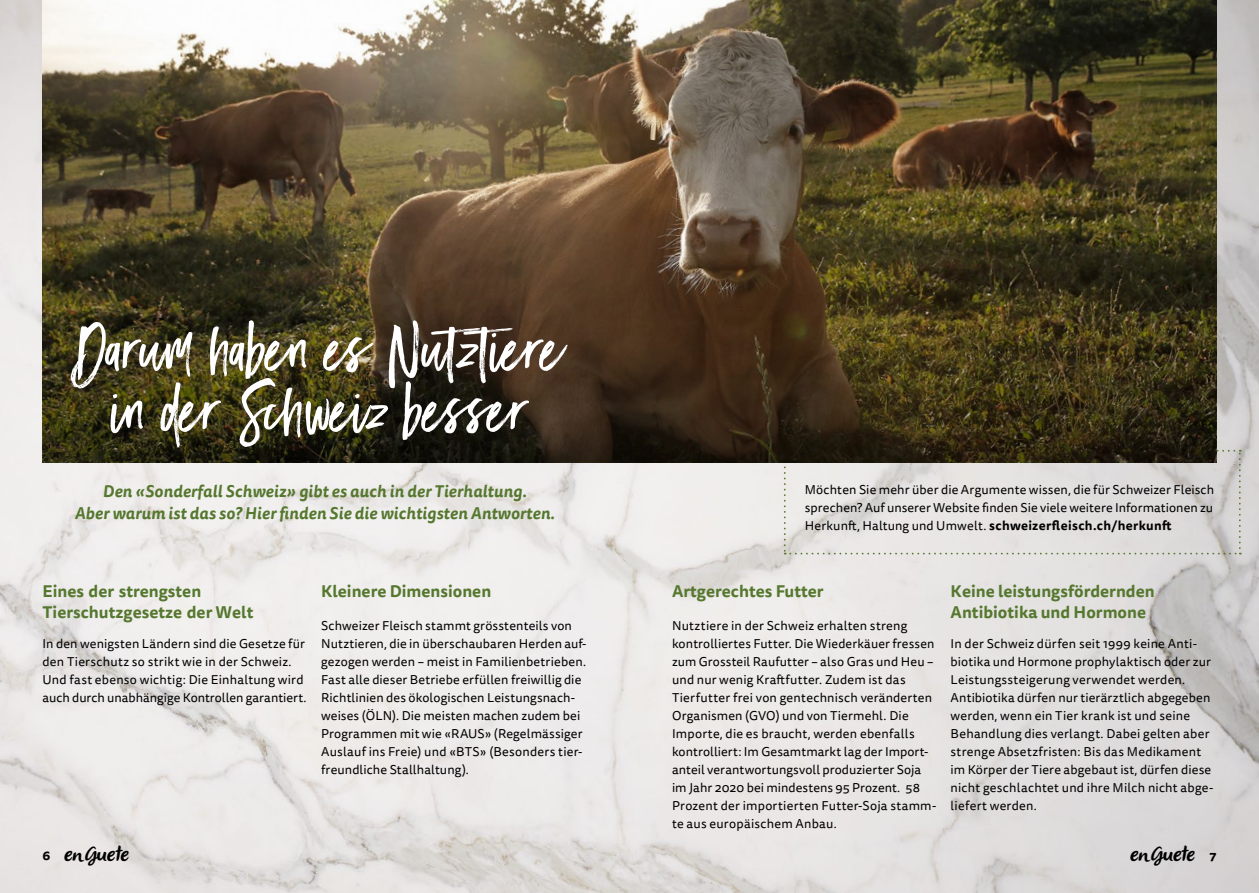
<style>
.page{position:relative;width:1259px;height:893px;background:#fff}
.page>*{position:absolute;margin:0;border:0;box-sizing:border-box;transform-origin:0 0}
.t1{font:61.05px/61.1px "Black Diamond";letter-spacing:.01em;color:#fff;text-align:center}
.t2{font:italic 21px "Olivier";color:#000}
.t3{font:700 16.5px/21px "Tisa Sans OT";color:#55772e}
.t4{font:italic 700 16.5px/21.8px "Tisa Sans OT";letter-spacing:.01em;color:#55772e;text-align:center}
.t5{font:12.75px/18px "Tisa Sans OT";letter-spacing:.015em;color:#000}
.t6{font:700 12.75px "Tisa Sans OT";color:#000}
.s1{font-family:"Tisa Sans OT";font-weight:700;font-style:normal;font-size:12.75px}
.s2{font-weight:700}
</style>
<div class="page">
<img style="left:0;top:0;width:1259px;height:893px">
<svg style="left:784px;top:450px;width:456px;height:104px;background:#e0dedc"></svg>
<img style="left:43px;top:0;width:1173px;height:298px">
<svg style="left:43px;top:298px;width:1173px;height:165px;background:#392e16"></svg>
<h1 class="t1" style="left:77px;top:315px;width:489px">Darum haben es Nutztiere in der Schweiz besser</h1>
<p class="t4" style="left:75px;top:481px;width:481px">Den «Sonderfall Schweiz» gibt es auch in der Tierhaltung.<br>Aber warum ist das so? Hier finden Sie die wichtigsten Antworten.</p>
<p class="t3" style="left:43px;top:582px;width:212px">Eines der strengsten<br>Tierschutzgesetze der Welt</p>
<p class="t5" style="left:43px;top:635px;width:265px">In den wenigsten Ländern sind die Gesetze für den Tierschutz so strikt wie in der Schweiz.<br>Und fast ebenso wichtig: Die Einhaltung wird auch durch unabhängige Kontrollen garantiert.</p>
<p class="t3" style="left:321px;top:582px;width:172px">Kleinere Dimensionen</p>
<p class="t5" style="left:321px;top:617px;width:266px">Schweizer Fleisch stammt grösstenteils von Nutztieren, die in überschaubaren Herden auf&shy;gezogen werden – meist in Familienbetrieben.<br>Fast alle dieser Betriebe erfüllen freiwillig die Richtlinien des ökologischen Leistungsnach&shy;weises (ÖLN). Die meisten machen zudem bei Programmen mit wie «RAUS» (Regelmässiger Auslauf ins Freie) und «BTS» (Besonders tier&shy;freundliche Stallhaltung).</p>
<h2 class="t2" style="left:43px;top:842px;width:92px"><span class="s1">6</span> en Guete</h2>
<p class="t5" style="left:805px;top:482px;width:411px;text-align:justify">Möchten Sie mehr über die Argumente wissen, die für Schweizer Fleisch sprechen? Auf unserer Website finden Sie viele weitere Informationen zu Herkunft, Haltung und Umwelt. <span class="s2">schweizerfleisch.ch/herkunft</span></p>
<p class="t3" style="left:672px;top:582px;width:153px">Artgerechtes Futter</p>
<p class="t5" style="left:672px;top:617px;width:266px">Nutztiere in der Schweiz erhalten streng kontrolliertes Futter. Die Wiederkäuer fressen zum Grossteil Raufutter – also Gras und Heu – und nur wenig Kraftfutter. Zudem ist das Tierfutter frei von gentechnisch veränderten Organismen (GVO) und von Tiermehl. Die Importe, die es braucht, werden ebenfalls kontrolliert: Im Gesamtmarkt lag der Import&shy;anteil verantwortungsvoll produzierter Soja im Jahr 2020 bei mindestens 95 Prozent. 58<br>Prozent der importierten Futter-Soja stamm&shy;te aus europäischem Anbau.</p>
<p class="t3" style="left:950px;top:582px;width:206px">Keine leistungsfördernden<br>Antibiotika und Hormone</p>
<p class="t5" style="left:950px;top:635px;width:264px">In der Schweiz dürfen seit 1999 keine Anti&shy;biotika und Hormone prophylaktisch oder zur Leistungssteigerung verwendet werden.<br>Antibiotika dürfen nur tierärztlich abgegeben werden, wenn ein Tier krank ist und seine Behandlung dies verlangt. Dabei gelten aber strenge Absetzfristen: Bis das Medikament im Körper der Tiere abgebaut ist, dürfen diese nicht geschlachtet und ihre Milch nicht abge&shy;liefert werden.</p>
<h2 class="t2" style="left:1130px;top:842px;width:71px">en Guete</h2>
<p class="t6" style="left:1209px;top:847px;width:8px">7</p>
</div>
